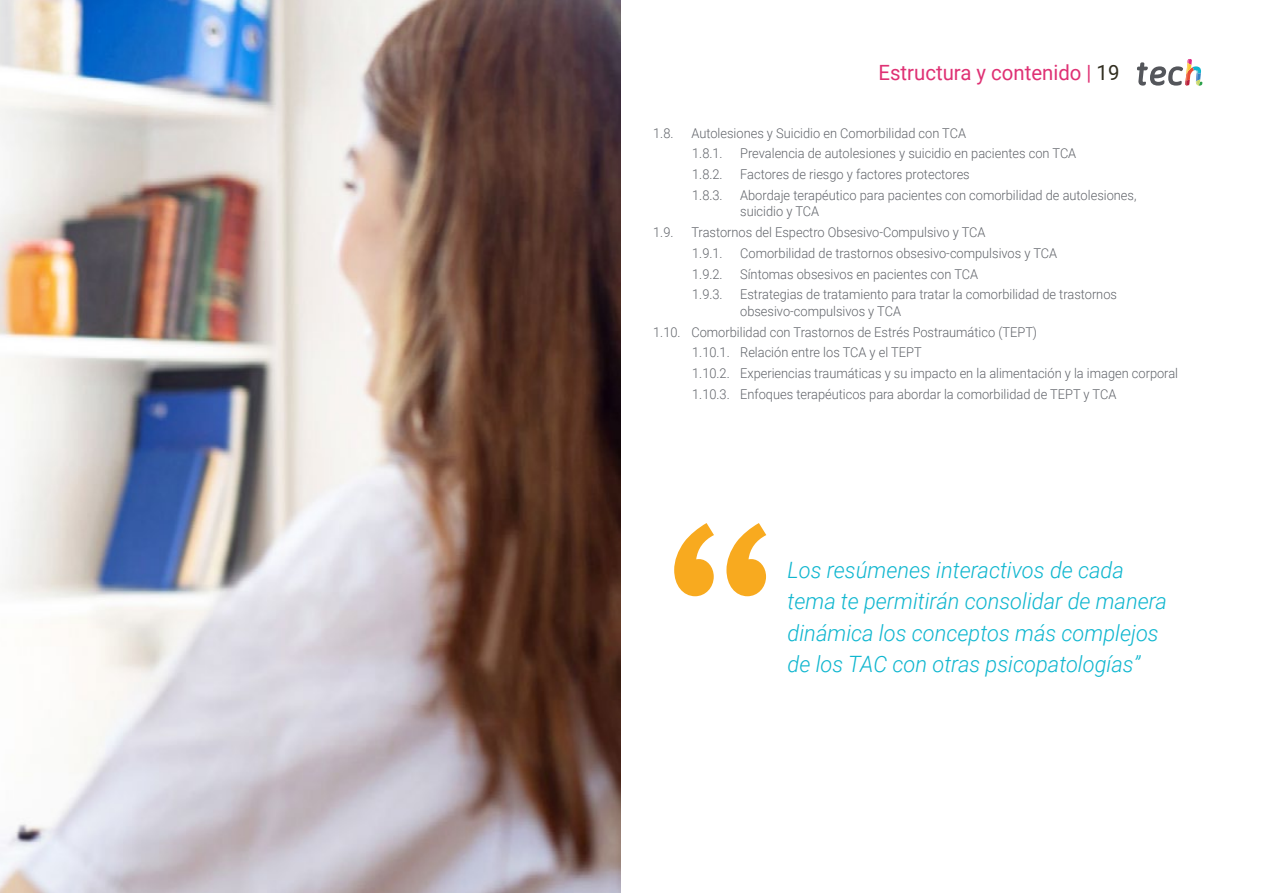
<style>
.page{position:relative;width:1263px;height:893px;background:#fff}
.page>*{position:absolute;margin:0;border:0;box-sizing:border-box;transform-origin:0 0}
.t1{font:italic 300 22.5px/31.5px "Roboto";color:#0fb6cf}
.t2{font:21px "Roboto";color:#df3174}
.t3{font:300 13.5px/20.7px "Roboto";color:#61646a;scale:.95 1}
.s1{color:#312e20}
</style>
<div class="page">
<img style="left:0;top:0;width:621px;height:893px">
<svg style="left:674px;top:523px;width:92px;height:73px"></svg>
<svg style="left:1137px;top:59px;width:65px;height:27px"></svg>
<h2 class="t2" style="left:878px;top:57px;width:242px">Estructura y contenido | <span class="s1">19</span></h2>
<p class="t3" style="left:653px;top:122px;width:23px">1.8.</p>
<p class="t3" style="left:691px;top:122px;width:291px">Autolesiones y Suicidio en Comorbilidad con TCA<br>1.8.1.</p>
<p class="t3" style="left:740px;top:143px;width:355px">Prevalencia de autolesiones y suicidio en pacientes con TCA</p>
<p class="t3" style="left:692px;top:164px;width:34px">1.8.2.</p>
<p class="t3" style="left:740px;top:164px;width:243px">Factores de riesgo y factores protectores</p>
<p class="t3" style="left:692px;top:184px;width:34px">1.8.3.</p>
<p class="t3" style="left:740px;top:186px;width:419px;line-height:16.5px">Abordaje terapéutico para pacientes con comorbilidad de autolesiones, suicidio y TCA</p>
<p class="t3" style="left:653px;top:222px;width:23px">1.9.</p>
<p class="t3" style="left:691px;top:222px;width:311px">Trastornos del Espectro Obsesivo-Compulsivo y TCA<br>1.9.1.</p>
<p class="t3" style="left:740px;top:242px;width:335px">Comorbilidad de trastornos obsesivo-compulsivos y TCA</p>
<p class="t3" style="left:692px;top:263px;width:34px">1.9.2.</p>
<p class="t3" style="left:740px;top:263px;width:252px">Síntomas obsesivos en pacientes con TCA</p>
<p class="t3" style="left:692px;top:284px;width:34px">1.9.3.</p>
<p class="t3" style="left:740px;top:286px;width:398px;line-height:16.5px">Estrategias de tratamiento para tratar la comorbilidad de trastornos obsesivo-compulsivos y TCA</p>
<p class="t3" style="left:692px;top:321px;width:513px;text-indent:-39px">1.10. Comorbilidad con Trastornos de Estrés Postraumático (TEPT)<br>1.10.1. Relación entre los TCA y el TEPT<br>1.10.2. Experiencias traumáticas y su impacto en la alimentación y la imagen corporal 1.10.3. Enfoques terapéuticos para abordar la comorbilidad de TEPT y TCA</p>
<h1 class="t1" style="left:787px;top:553px;width:381px">Los resúmenes interactivos de cada tema te permitirán consolidar de manera dinámica los conceptos más complejos de los TAC con otras psicopatologías”</h1>
</div>
